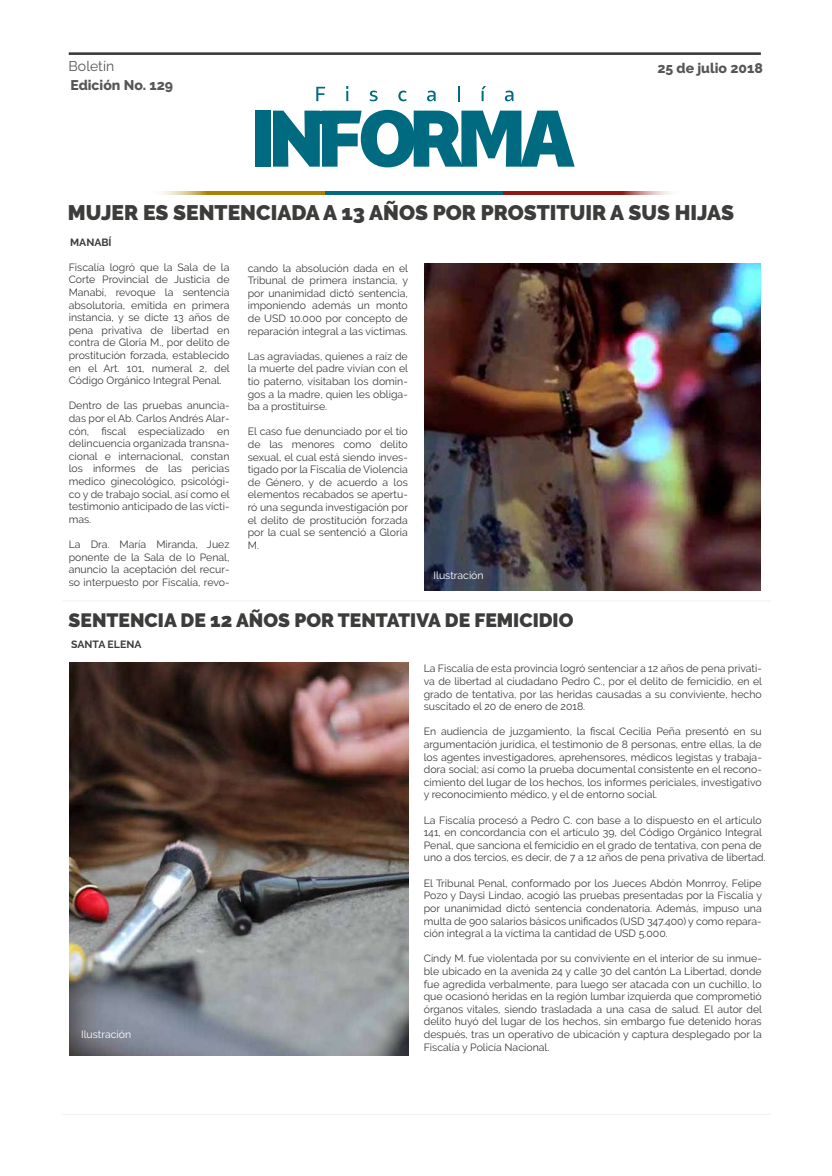
<style>
.page{position:relative;width:832px;height:1176px;background:#fff}
.page>*{position:absolute;margin:0;border:0;box-sizing:border-box;transform-origin:0 0}
.t1{font:900 21px "Raleway";color:#3c3c3b}
.t2{font:900 19.25px "Raleway";color:#3c3c3b}
.t3{font:800 14px "Raleway";color:#575756}
.t4{font:14px "Raleway";color:#575756}
.t5{font:10.5px/12.6px "Raleway";color:#3c3c3b;text-align:justify}
.t6{font:10.5px "Raleway";color:#fff}
.t7{font:700 10.5px "Raleway";color:#3c3c3b}
</style>
<div class="page">
<img style="left:424px;top:263px;width:336px;height:327px">
<hr style="left:266px;top:192px;width:60px;height:3px;background:#aa8000">
<hr style="left:326px;top:192px;width:59px;height:3px;background:#006b80">
<hr style="left:385px;top:192px;width:59px;height:3px;background:#006b80">
<hr style="left:444px;top:192px;width:59px;height:3px;background:#006b80">
<hr style="left:503px;top:192px;width:59px;height:3px;background:#901913">
<hr style="left:562px;top:192px;width:59px;height:3px;background:#901913">
<svg style="left:621px;top:192px;width:49px;height:3px"></svg>
<hr style="left:208px;top:192px;width:59px;height:3px;background:#aa8000">
<svg style="left:160px;top:192px;width:48px;height:3px"></svg>
<hr style="left:69px;top:52px;width:691px;height:3px;background:#3c3c3b">
<svg style="left:316px;top:87px;width:9px;height:14px"></svg>
<svg style="left:346px;top:86px;width:2px;height:15px"></svg>
<svg style="left:369px;top:91px;width:8px;height:10px"></svg>
<svg style="left:398px;top:91px;width:8px;height:10px"></svg>
<svg style="left:427px;top:91px;width:8px;height:10px"></svg>
<svg style="left:458px;top:86px;width:1px;height:15px"></svg>
<svg style="left:481px;top:86px;width:5px;height:15px"></svg>
<svg style="left:504px;top:91px;width:9px;height:10px"></svg>
<div style="left:255px;top:111px;width:15px;height:56px;background:#006b80"></div>
<svg style="left:273px;top:110px;width:301px;height:57px"></svg>
<div style="left:305px;top:111px;width:33px;height:12px;background:#006b80"></div>
<hr style="left:63px;top:600px;width:707px;height:1px;background:#1d7180">
<img style="left:70px;top:662px;width:338px;height:394px">
<hr style="left:63px;top:1113px;width:707px;height:1px;background:#1d7180">
<h3 class="t4" style="left:69px;top:58px;width:47px">Boletín</h3>
<h3 class="t3" style="left:71px;top:77px;width:104px">Edición No. 129</h3>
<h3 class="t3" style="left:657px;top:60px;width:107px">25 de julio 2018</h3>
<h1 class="t1" style="left:68px;top:200px;width:667px">MUJER ES SENTENCIADA A 13 AÑOS POR PROSTITUIR A SUS HIJAS</h1>
<p class="t7" style="left:70px;top:236px;width:43px">MANABÍ</p>
<p class="t5" style="left:69px;top:261px;width:162px">Fiscalía logró que la Sala de la Corte Provincial de Justicia de Manabí, revoque la sentencia absolutoria, emitida en primera instancia, y se dicte 13 años de pena privativa de libertad en contra de Gloria M., por delito de prostitución forzada, establecido en el Art. 101, numeral 2, del Código Orgánico Integral Penal.</p>
<p class="t5" style="left:69px;top:399px;width:162px">Dentro de las pruebas anuncia&shy;das por el Ab. Carlos Andrés Alar&shy;cón, fiscal especializado en delincuencia organizada transna&shy;cional e internacional, constan los informes de las pericias medico ginecológico, psicológi&shy;co y de trabajo social, así como el testimonio anticipado de las vícti&shy;mas.</p>
<p class="t5" style="left:69px;top:538px;width:162px">La Dra. María Miranda, Juez ponente de la Sala de lo Penal, anuncio la aceptación del recur&shy;so interpuesto por Fiscalía, revo-</p>
<p class="t5" style="left:248px;top:262px;width:162px">cando la absolución dada en el Tribunal de primera instancia, y por unanimidad dictó sentencia, imponiendo además un monto de USD 10.000 por concepto de reparación integral a las víctimas.</p>
<p class="t5" style="left:248px;top:350px;width:162px">Las agraviadas, quienes a raíz de la muerte del padre vivían con el tío paterno, visitaban los domin&shy;gos a la madre, quien les obliga&shy;ba a prostituirse.</p>
<p class="t5" style="left:248px;top:425px;width:162px">El caso fue denunciado por el tío de las menores como delito sexual, el cual está siendo inves&shy;tigado por la Fiscalía de Violencia de Género, y de acuerdo a los elementos recabados se apertu&shy;ró una segunda investigación por el delito de prostitución forzada por la cual se sentenció a Gloria M.</p>
<p class="t6" style="left:433px;top:569px;width:52px">Ilustración</p>
<h2 class="t2" style="left:69px;top:608px;width:506px">SENTENCIA DE 12 AÑOS POR TENTATIVA DE FEMICIDIO</h2>
<p class="t7" style="left:71px;top:638px;width:72px">SANTA ELENA</p>
<p class="t6" style="left:81px;top:1027px;width:52px">Ilustración</p>
<p class="t5" style="left:423px;top:662px;width:339px">La Fiscalía de esta provincia logró sentenciar a 12 años de pena privati&shy;va de libertad al ciudadano Pedro C., por el delito de femicidio, en el grado de tentativa, por las heridas causadas a su conviviente, hecho suscitado el 20 de enero de 2018.</p>
<p class="t5" style="left:423px;top:725px;width:339px">En audiencia de juzgamiento, la fiscal Cecilia Peña presentó en su argumentación jurídica, el testimonio de 8 personas, entre ellas, la de los agentes investigadores, aprehensores, médicos legistas y trabaja&shy;dora social; así como la prueba documental consistente en el recono&shy;cimiento del lugar de los hechos, los informes periciales, investigativo y reconocimiento médico, y el de entorno social.</p>
<p class="t5" style="left:423px;top:813px;width:343px;text-align:left">La Fiscalía procesó a Pedro C. con base a lo dispuesto en el artículo 141, en concordancia con el artículo 39, del Código Orgánico Integral Penal, que sanciona el femicidio en el grado de tentativa, con pena de uno a dos tercios, es decir, de 7 a 12 años de pena privativa de libertad.</p>
<p class="t5" style="left:423px;top:876px;width:339px">El Tribunal Penal, conformado por los Jueces Abdón Monrroy, Felipe Pozo y Daysi Lindao, acogió las pruebas presentadas por la Fiscalía y por unanimidad dictó sentencia condenatoria. Además, impuso una multa de 900 salarios básicos unificados (USD 347.400) y como repara&shy;ción integral a la víctima la cantidad de USD 5.000.</p>
<p class="t5" style="left:423px;top:952px;width:339px">Cindy M. fue violentada por su conviviente en el interior de su inmue&shy;ble ubicado en la avenida 24 y calle 30 del cantón La Libertad, donde fue agredida verbalmente, para luego ser atacada con un cuchillo, lo que ocasionó heridas en la región lumbar izquierda que comprometió órganos vitales, siendo trasladada a una casa de salud. El autor del delito huyó del lugar de los hechos, sin embargo fue detenido horas después, tras un operativo de ubicación y captura desplegado por la Fiscalía y Policía Nacional.</p>
</div>
